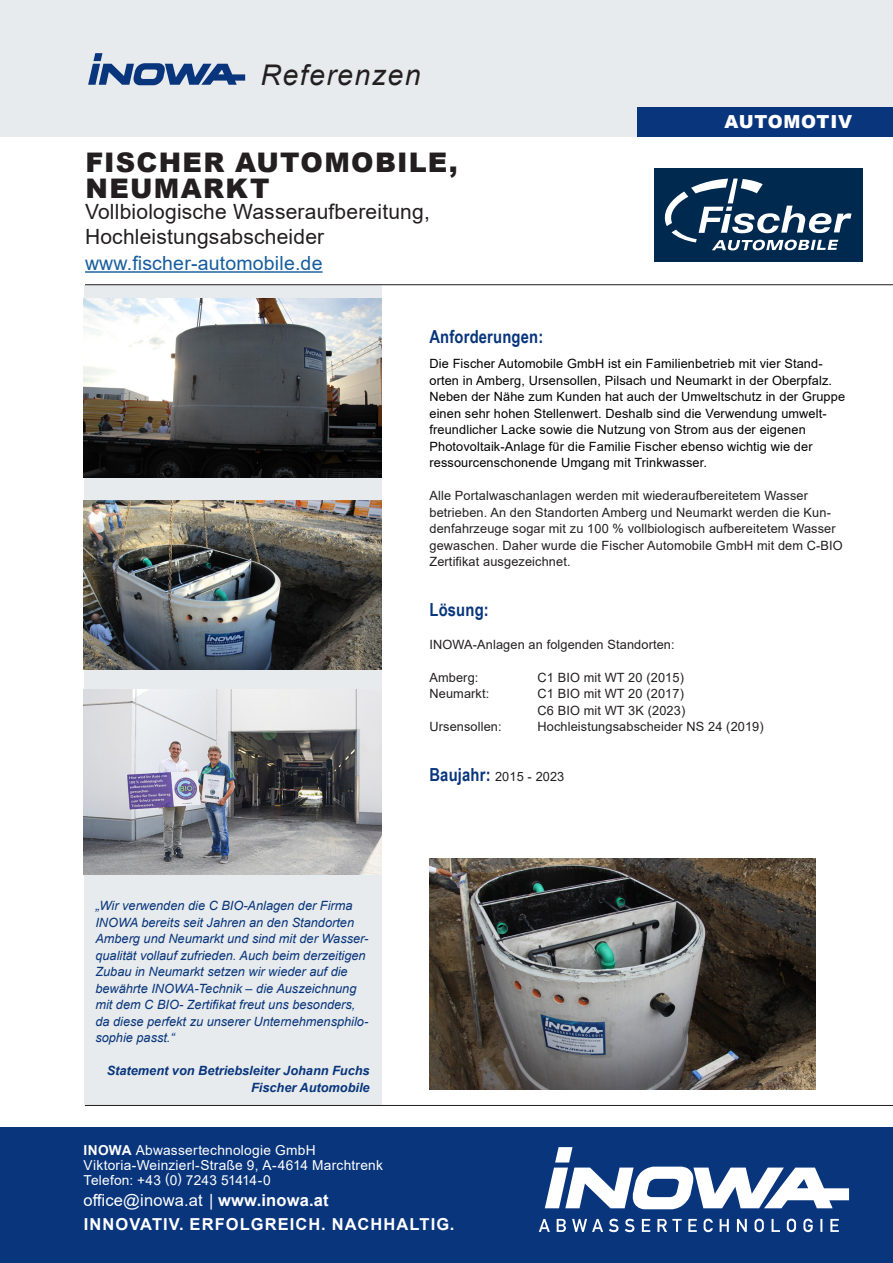
<style>
.page{position:relative;width:893px;height:1263px;background:#fff}
.page>*{position:absolute;margin:0;border:0;box-sizing:border-box;transform-origin:0 0}
.t1{font:italic 28.5px "Arial";letter-spacing:.05em;color:#231f20}
.t2{font:900 27px "Arial";letter-spacing:.045em;color:#231f20}
.t3{font:21px "Arial";letter-spacing:.01em;color:#231f20}
.t4{font:19.5px "Arial";letter-spacing:.01em;color:#175d9e}
.t5{font:700 18px "Arial Narrow";letter-spacing:.01em;color:#08357c}
.t6{font:900 18px "Arial";letter-spacing:.045em;color:#fff}
.t7{font:700 16.5px "Arial";letter-spacing:.065em;color:#fff}
.t8{font:16.5px "Arial";letter-spacing:.01em;color:#fff}
.t9{font:13.65px "Arial";letter-spacing:.015em;color:#fff}
.t10{font:12.75px/16.5px "Arial";letter-spacing:.01em;color:#231f20}
.t11{font:12.75px/16.5px "Arial";letter-spacing:.01em;color:#000}
.t12{font:italic 12.75px/16.5px "Arial";color:#08357c}
.t13{font:italic 700 12.75px "Arial";color:#08357c}
.s1{font-family:"Arial Narrow";font-weight:700;font-size:18px;color:#08357c}
.s2{font-weight:700}
</style>
<div class="page">
<div style="left:84px;top:285px;width:298px;height:820px;background:#e7ebed"></div>
<div style="left:0;top:1127px;width:893px;height:136px;background:#08357c"></div>
<svg style="left:545px;top:1147px;width:304px;height:62px"></svg>
<svg style="left:830px;top:1219px;width:9px;height:13px"></svg>
<svg style="left:688px;top:1219px;width:9px;height:13px"></svg>
<svg style="left:609px;top:1219px;width:10px;height:13px"></svg>
<svg style="left:820px;top:1219px;width:2px;height:13px"></svg>
<svg style="left:771px;top:1219px;width:9px;height:13px"></svg>
<svg style="left:737px;top:1219px;width:10px;height:13px"></svg>
<svg style="left:720px;top:1219px;width:9px;height:13px"></svg>
<svg style="left:657px;top:1219px;width:25px;height:13px"></svg>
<svg style="left:642px;top:1219px;width:8px;height:13px"></svg>
<svg style="left:572px;top:1219px;width:31px;height:13px"></svg>
<svg style="left:557px;top:1219px;width:9px;height:13px"></svg>
<svg style="left:539px;top:1219px;width:11px;height:13px"></svg>
<svg style="left:755px;top:1219px;width:9px;height:13px"></svg>
<svg style="left:704px;top:1219px;width:9px;height:13px"></svg>
<svg style="left:787px;top:1219px;width:9px;height:13px"></svg>
<svg style="left:803px;top:1219px;width:10px;height:13px"></svg>
<svg style="left:625px;top:1219px;width:10px;height:13px"></svg>
<div style="left:0;top:0;width:893px;height:136px;background:#e7ebed"></div>
<hr style="left:85px;top:271px;width:238px;height:2px;background:#175d9e">
<div style="left:654px;top:168px;width:209px;height:94px;background:#00294f"></div>
<svg style="left:664px;top:178px;width:187px;height:72px"></svg>
<hr style="left:85px;top:284px;width:808px;height:1px;background:#231f20">
<hr style="left:85px;top:1105px;width:808px;height:1px;background:#231f20">
<div style="left:638px;top:107px;width:255px;height:30px;background:#08357c"></div>
<svg style="left:88px;top:53px;width:157px;height:32px"></svg>
<img style="left:84px;top:689px;width:298px;height:186px">
<img style="left:84px;top:299px;width:298px;height:178px">
<img style="left:84px;top:501px;width:298px;height:168px">
<img style="left:429px;top:858px;width:386px;height:232px">
<p class="t1" style="left:260px;top:56px;width:162px">Referenzen</p>
<p class="t2" style="left:86px;top:143px;width:374px">FISCHER AUTOMOBILE,</p>
<p class="t2" style="left:86px;top:169px;width:185px">NEUMARKT</p>
<p class="t3" style="left:85px;top:197px;width:346px">Vollbiologische Wasseraufbereitung,</p>
<p class="t3" style="left:85px;top:223px;width:241px">Hochleistungsabscheider</p>
<p class="t4" style="left:85px;top:250px;width:239px">www.fischer-automobile.de</p>
<p class="t6" style="left:724px;top:109px;width:129px">AUTOMOTIV</p>
<p class="t12" style="left:95px;top:898px;width:275px">„Wir verwenden die C BIO-Anlagen der Firma INOWA bereits seit Jahren an den Standorten Amberg und Neumarkt und sind mit der Wasser&shy;qualität vollauf zufrieden. Auch beim derzeitigen Zubau in Neumarkt setzen wir wieder auf die bewährte INOWA-Technik – die Auszeichnung mit dem C BIO- Zertifikat freut uns besonders, da diese perfekt zu unserer Unternehmensphilo&shy;sophie passt.“</p>
<p class="t13" style="left:107px;top:1062px;width:264px">Statement von Betriebsleiter Johann Fuchs</p>
<p class="t13" style="left:251px;top:1079px;width:120px">Fischer Automobile</p>
<p class="t5" style="left:429px;top:323px;width:115px">Anforderungen:</p>
<p class="t11" style="left:429px;top:355px;width:417px">Die Fischer Automobile GmbH ist ein Familienbetrieb mit vier Stand&shy;orten in Amberg, Ursensollen, Pilsach und Neumarkt in der Oberpfalz.<br>Neben der Nähe zum Kunden hat auch der Umweltschutz in der Gruppe einen sehr hohen Stellenwert. Deshalb sind die Verwendung umwelt&shy;freundlicher Lacke sowie die Nutzung von Strom aus der eigenen Photovoltaik-Anlage für die Familie Fischer ebenso wichtig wie der ressourcenschonende Umgang mit Trinkwasser.</p>
<p class="t10" style="left:429px;top:487px;width:415px">Alle Portalwaschanlagen werden mit wiederaufbereitetem Wasser betrieben. An den Standorten Amberg und Neumarkt werden die Kun&shy;denfahrzeuge sogar mit zu 100 % vollbiologisch aufbereitetem Wasser gewaschen. Daher wurde die Fischer Automobile GmbH mit dem C-BIO Zertifikat ausgezeichnet.</p>
<p class="t5" style="left:429px;top:596px;width:61px">Lösung:</p>
<p class="t10" style="left:429px;top:636px;width:247px">INOWA-Anlagen an folgenden Standorten:</p>
<p class="t10" style="left:429px;top:669px;width:50px">Amberg:</p>
<p class="t10" style="left:537px;top:669px;width:148px">C1 BIO mit WT 20 (2015)</p>
<p class="t10" style="left:429px;top:685px;width:61px">Neumarkt:</p>
<p class="t10" style="left:537px;top:685px;width:148px">C1 BIO mit WT 20 (2017)</p>
<p class="t10" style="left:537px;top:702px;width:149px">C6 BIO mit WT 3K (2023)</p>
<p class="t10" style="left:429px;top:718px;width:74px">Ursensollen:</p>
<p class="t10" style="left:537px;top:718px;width:228px">Hochleistungsabscheider NS 24 (2019)</p>
<p class="t10" style="left:429px;top:768px;width:136px"><span class="s1">Baujahr:</span> 2015 - 2023</p>
<p class="t9" style="left:84px;top:1141px;width:233px"><span class="s2">INOWA</span> Abwassertechnologie GmbH</p>
<p class="t9" style="left:84px;top:1156px;width:301px">Viktoria-Weinzierl-Straße 9, A-4614 Marchtrenk</p>
<p class="t9" style="left:84px;top:1171px;width:189px">Telefon: +43 (0) 7243 51414-0</p>
<p class="t8" style="left:84px;top:1189px;width:246px">office@inowa.at | <span class="s2">www.inowa.at</span></p>
<p class="t7" style="left:84px;top:1212px;width:372px">INNOVATIV. ERFOLGREICH. NACHHALTIG.</p>
</div>
